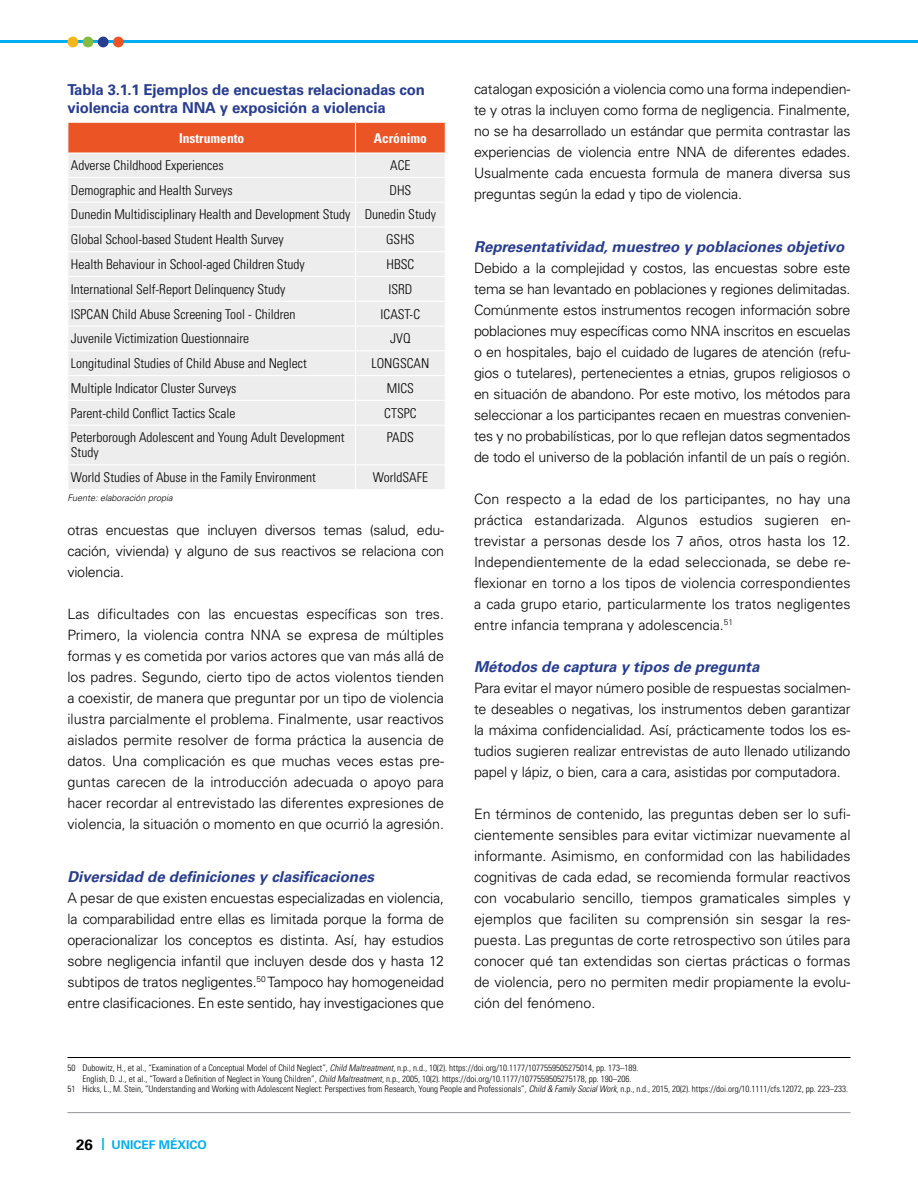
<style>
.page{position:relative;width:918px;height:1188px;background:#fff}
.page>*{position:absolute;margin:0;border:0;box-sizing:border-box;transform-origin:0 0}
.t1{font:italic 700 15px "Univers LT Std";color:#273d8f}
.t2{font:700 15px/18px "Univers LT Std";letter-spacing:-.01em;color:#273d8f}
.t3{font:700 15px "Univers";color:#000}
.t4{font:300 14.25px/21px "Univers LT Std";letter-spacing:-.01em;color:#000;text-align:justify}
.t5{font:300 condensed 13.5px/24.8px "Univers LT Std";color:#000}
.t6{font:700 condensed 13.5px "Univers LT Std";color:#fff}
.t7{font:700 12px "Univers LT Std";color:#00aeef}
.t8{font:300 condensed 9px "Univers LT Std";color:#000}
.t9{font:italic 300 9px "Univers LT Std";color:#000}
.s1{font-style:italic}
</style>
<div class="page">
<hr style="left:68px;top:1112px;width:782px;height:1px;background:#939598">
<hr style="left:0;top:41px;width:918px;height:2px;background:#00aeef">
<div style="left:83px;top:37px;width:10px;height:10px;background:#84bc41;border-radius:50%"></div>
<div style="left:98px;top:37px;width:11px;height:10px;background:#273d8f;border-radius:50%"></div>
<div style="left:113px;top:37px;width:11px;height:10px;background:#eb5526;border-radius:50%"></div>
<div style="left:68px;top:37px;width:10px;height:10px;background:#f9b417;border-radius:50%"></div>
<hr style="left:68px;top:1057px;width:782px;height:1px;background:#000">
<div style="left:69px;top:426px;width:376px;height:63px;background:#ededee"></div>
<svg style="left:68px;top:466px;width:1px;height:23px"></svg>
<svg style="left:68px;top:122px;width:378px;height:303px;background:#eddfdb"></svg>
<hr style="left:355px;top:426px;width:1px;height:38px;background:#fff">
<hr style="left:68px;top:464px;width:288px;height:1px;background:#fff">
<hr style="left:356px;top:464px;width:89px;height:1px;background:#fff">
<svg style="left:355px;top:465px;width:1px;height:24px"></svg>
<p class="t2" style="left:68px;top:81px;width:359px">Tabla 3.1.1 Ejemplos de encuestas relacionadas con violencia contra NNA y exposición a violencia</p>
<p class="t6" style="left:179px;top:129px;width:67px">Instrumento</p>
<p class="t6" style="left:374px;top:129px;width:55px">Acrónimo</p>
<p class="t5" style="left:71px;top:153px;width:154px">Adverse Childhood Experiences</p>
<p class="t5" style="left:390px;top:153px;width:22px">ACE</p>
<p class="t5" style="left:71px;top:178px;width:163px">Demographic and Health Surveys</p>
<p class="t5" style="left:71px;top:178px;width:367px;text-indent:319px">DHS<br>Dunedin Multidisciplinary Health and Development Study Dunedin Study<br>Global School-based Student Health Survey</p>
<p class="t5" style="left:386px;top:227px;width:30px">GSHS</p>
<p class="t5" style="left:71px;top:252px;width:235px">Health Behaviour in School-aged Children Study</p>
<p class="t5" style="left:387px;top:252px;width:29px">HBSC</p>
<p class="t5" style="left:71px;top:277px;width:216px">International Self-Report Delinquency Study</p>
<p class="t5" style="left:388px;top:277px;width:26px">ISRD</p>
<p class="t5" style="left:71px;top:301px;width:226px">ISPCAN Child Abuse Screening Tool - Children</p>
<p class="t5" style="left:381px;top:301px;width:41px">ICAST-C</p>
<p class="t5" style="left:71px;top:326px;width:180px">Juvenile Victimization Questionnaire</p>
<p class="t5" style="left:390px;top:326px;width:22px">JVQ</p>
<p class="t5" style="left:71px;top:351px;width:238px">Longitudinal Studies of Child Abuse and Neglect</p>
<p class="t5" style="left:372px;top:351px;width:59px">LONGSCAN</p>
<p class="t5" style="left:71px;top:376px;width:167px">Multiple Indicator Cluster Surveys</p>
<p class="t5" style="left:387px;top:376px;width:28px">MICS</p>
<p class="t5" style="left:71px;top:401px;width:166px">Parent-child Conflict Tactics Scale</p>
<p class="t5" style="left:384px;top:401px;width:34px">CTSPC</p>
<p class="t5" style="left:71px;top:430px;width:275px;line-height:15px">Peterborough Adolescent and Young Adult Development<br>Study</p>
<p class="t5" style="left:387px;top:425px;width:29px">PADS</p>
<p class="t5" style="left:71px;top:465px;width:246px">World Studies of Abuse in the Family Environment</p>
<p class="t5" style="left:373px;top:465px;width:57px">WorldSAFE</p>
<p class="t9" style="left:68px;top:492px;width:107px">Fuente: elaboración propia</p>
<p class="t4" style="left:68px;top:520px;width:378px">otras encuestas que incluyen diversos temas (salud, edu&shy;cación, vivienda) y alguno de sus reactivos se relaciona con violencia.</p>
<p class="t4" style="left:68px;top:604px;width:378px;text-align:left">Las dificultades con las encuestas específicas son tres.<br>Primero, la violencia contra NNA se expresa de múltiples formas y es cometida por varios actores que van más allá de los padres. Segundo, cierto tipo de actos violentos tienden a coexistir, de manera que preguntar por un tipo de violencia ilustra parcialmente el problema. Finalmente, usar reactivos aislados permite resolver de forma práctica la ausencia de datos. Una complicación es que muchas veces estas pre&shy;guntas carecen de la introducción adecuada o apoyo para hacer recordar al entrevistado las diferentes expresiones de violencia, la situación o momento en que ocurrió la agresión.</p>
<p class="t1" style="left:68px;top:868px;width:308px">Diversidad de definiciones y clasificaciones</p>
<p class="t4" style="left:68px;top:887px;width:378px">A pesar de que existen encuestas especializadas en violencia, la comparabilidad entre ellas es limitada porque la forma de operacionalizar los conceptos es distinta. Así, hay estudios sobre negligencia infantil que incluyen desde dos y hasta 12 subtipos de tratos negligentes. <sup>50</sup> Tampoco hay homogeneidad entre clasificaciones. En este sentido, hay investigaciones que</p>
<p class="t4" style="left:474px;top:79px;width:378px;text-align:left">catalogan exposición a violencia como una forma independien&shy;te y otras la incluyen como forma de negligencia. Finalmente, no se ha desarrollado un estándar que permita contrastar las experiencias de violencia entre NNA de diferentes edades.<br>Usualmente cada encuesta formula de manera diversa sus preguntas según la edad y tipo de violencia.</p>
<p class="t1" style="left:474px;top:238px;width:372px">Representatividad, muestreo y poblaciones objetivo</p>
<p class="t4" style="left:474px;top:257px;width:378px;text-align:left">Debido a la complejidad y costos, las encuestas sobre este tema se han levantado en poblaciones y regiones delimitadas.<br>Comúnmente estos instrumentos recogen información sobre poblaciones muy específicas como NNA inscritos en escuelas o en hospitales, bajo el cuidado de lugares de atención (refu&shy;gios o tutelares), pertenecientes a etnias, grupos religiosos o en situación de abandono. Por este motivo, los métodos para seleccionar a los participantes recaen en muestras convenien&shy;tes y no probabilísticas, por lo que reflejan datos segmentados de todo el universo de la población infantil de un país o región.</p>
<p class="t4" style="left:474px;top:488px;width:378px;text-align:left">Con respecto a la edad de los participantes, no hay una práctica estandarizada. Algunos estudios sugieren en&shy;trevistar a personas desde los 7 años, otros hasta los 12.<br>Independientemente de la edad seleccionada, se debe re&shy;flexionar en torno a los tipos de violencia correspondientes a cada grupo etario, particularmente los tratos negligentes entre infancia temprana y adolescencia. <sup>51</sup></p>
<p class="t1" style="left:474px;top:658px;width:287px">Métodos de captura y tipos de pregunta</p>
<p class="t4" style="left:474px;top:677px;width:378px">Para evitar el mayor número posible de respuestas socialmen&shy;te deseables o negativas, los instrumentos deben garantizar la máxima confidencialidad. Así, prácticamente todos los es&shy;tudios sugieren realizar entrevistas de auto llenado utilizando papel y lápiz, o bien, cara a cara, asistidas por computadora.</p>
<p class="t4" style="left:474px;top:803px;width:378px">En términos de contenido, las preguntas deben ser lo sufi&shy;cientemente sensibles para evitar victimizar nuevamente al informante. Asimismo, en conformidad con las habilidades cognitivas de cada edad, se recomienda formular reactivos con vocabulario sencillo, tiempos gramaticales simples y ejemplos que faciliten su comprensión sin sesgar la res&shy;puesta. Las preguntas de corte retrospectivo son útiles para conocer qué tan extendidas son ciertas prácticas o formas de violencia, pero no permiten medir propiamente la evolu&shy;ción del fenómeno.</p>
<p class="t8" style="left:68px;top:1062px;width:573px">50 Dubowitz, H., et al., “Examination of a Conceptual Model of Child Neglect”<span class="s1">, Child Maltreatment</span>, n.p., n.d., 10(2). https://doi.org/10.1177/1077559505275014, pp. 173–189.</p>
<p class="t8" style="left:83px;top:1073px;width:550px">English, D. J., et al., “Toward a Definition of Neglect in Young Children”, <span class="s1">Child Maltreatment</span>, n.p., 2005, 10(2). https://doi.org/10.1177/1077559505275178, pp. 190–206.</p>
<p class="t8" style="left:68px;top:1083px;width:782px">51 Hicks, L., M. Stein, “Understanding and Working with Adolescent Neglect: Perspectives from Research, Young People and Professionals”<span class="s1">, Child &amp; Family Social Work</span>, n.p., n.d., 2015, 20(2). https://doi.org/10.1111/cfs.12072, pp. 223–233.</p>
<p class="t3" style="left:76px;top:1135px;width:18px">26</p>
<p class="t7" style="left:112px;top:1138px;width:97px">UNICEF MÉXICO</p>
<p class="t7" style="left:102px;top:1136px;width:5px">|</p>
</div>
